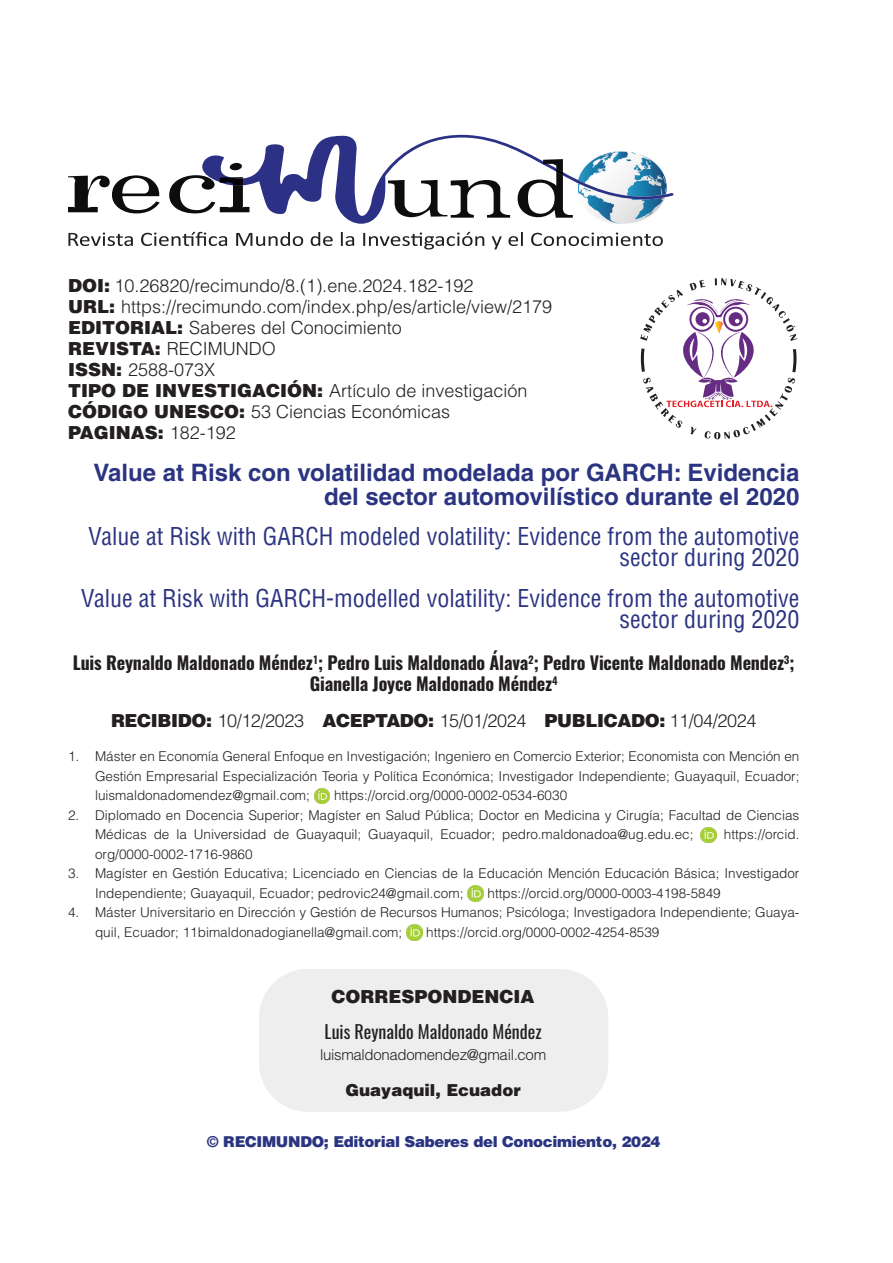
<style>
.page{position:relative;width:893px;height:1263px;background:#fff}
.page>*{position:absolute;margin:0;border:0;box-sizing:border-box;transform-origin:0 0}
.t1{font:condensed 24px/21px "Helvetica LT Std";color:#2b3481;text-align:right}
.t2{font:700 24px/24px "Helvetica LT Std";color:#2b3481;text-align:right}
.t3{font:300 18px "Helvetica LT Std";color:#231f20}
.t4{font:700 18px/21px "Oswald";letter-spacing:-.01em;color:#231f20;text-align:center}
.t5{font:300 18px "Helvetica LT Std";letter-spacing:-.02em;color:#231f20}
.t6{font:900 18px "Helvetica LT Std";color:#231f20}
.t7{font:18px "Oswald";color:#231f20}
.t8{font:900 16.5px "Helvetica LT Std";color:#231f20}
.t9{font:900 15px "Helvetica LT Std";letter-spacing:-.02em;color:#2b3481}
.t10{font:300 15px "Helvetica LT Std";letter-spacing:-.02em;color:#231f20}
.t11{font:300 13.5px/19.5px "Helvetica LT Std";color:#231f20}
.s1{font-weight:900}
.s2{font-weight:300}
</style>
<div class="page">
<svg style="left:68px;top:175px;width:92px;height:38px"></svg>
<svg style="left:169px;top:134px;width:505px;height:90px"></svg>
<svg style="left:68px;top:233px;width:65px;height:13px"></svg>
<svg style="left:141px;top:232px;width:86px;height:14px"></svg>
<svg style="left:236px;top:232px;width:67px;height:14px"></svg>
<svg style="left:311px;top:232px;width:22px;height:14px"></svg>
<svg style="left:341px;top:232px;width:13px;height:14px"></svg>
<svg style="left:363px;top:232px;width:121px;height:17px"></svg>
<svg style="left:492px;top:236px;width:10px;height:13px"></svg>
<svg style="left:508px;top:232px;width:15px;height:14px"></svg>
<svg style="left:531px;top:233px;width:132px;height:13px"></svg>
<img style="left:314px;top:788px;width:16px;height:16px">
<img style="left:701px;top:827px;width:15px;height:16px">
<img style="left:468px;top:886px;width:15px;height:15px">
<img style="left:406px;top:925px;width:16px;height:15px">
<div style="left:259px;top:969px;width:349px;height:143px;background:#edeeed;border-radius:49px"></div>
<svg style="left:640px;top:278px;width:157px;height:161px"></svg>
<p class="t3" style="left:68px;top:274px;width:407px"><span class="s1">DOI:</span> 10.26820/recimundo/8.(1).ene.2024.182-192</p>
<p class="t3" style="left:68px;top:295px;width:486px"><span class="s1">URL:</span> https://recimundo.com/index.php/es/article/view/2179</p>
<p class="t3" style="left:68px;top:316px;width:335px"><span class="s1">EDITORIAL:</span> Saberes del Conocimiento</p>
<p class="t3" style="left:68px;top:337px;width:209px"><span class="s1">REVISTA:</span> RECIMUNDO</p>
<p class="t3" style="left:68px;top:358px;width:149px"><span class="s1">ISSN:</span> 2588-073X</p>
<p class="t3" style="left:68px;top:379px;width:461px"><span class="s1">TIPO DE INVESTIGACIÓN:</span> Artículo de investigación</p>
<p class="t3" style="left:68px;top:400px;width:384px"><span class="s1">CÓDIGO UNESCO:</span> 53 Ciencias Económicas</p>
<p class="t6" style="left:68px;top:420px;width:169px">PAGINAS: <span class="s2">182-192</span></p>
<p class="t2" style="left:93px;top:460px;width:707px">Value at Risk con volatilidad modelada por GARCH: Evidencia del sector automovilístico durante el 2020</p>
<p class="t1" style="left:89px;top:526px;width:712px">Value at Risk with GARCH modeled volatility: Evidence from the automotive sector during 2020</p>
<p class="t1" style="left:81px;top:587px;width:720px">Value at Risk with GARCH-modelled volatility: Evidence from the automotive sector during 2020</p>
<p class="t4" style="left:73px;top:653px;width:723px">Luis Reynaldo Maldonado Méndez<sup>1</sup>; Pedro Luis Maldonado Álava<sup>2</sup>; Pedro Vicente Maldonado Mendez<sup>3</sup>;<br>Gianella Joyce Maldonado Méndez<sup>4</sup></p>
<p class="t5" style="left:111px;top:709px;width:647px"><span class="s1">RECIBIDO:</span> 10/12/2023 <span class="s1">ACEPTADO:</span> 15/01/2024 <span class="s1">PUBLICADO:</span> 11/04/2024</p>
<p class="t11" style="left:95px;top:746px;width:706px;text-align:justify;text-indent:-27px">1. Máster en Economía General Enfoque en Investigación; Ingeniero en Comercio Exterior; Economista con Mención en Gestión Empresarial Especialización Teoria y Política Económica; Investigador Independiente; Guayaquil, Ecuador; luismaldonadomendez@gmail.com;</p>
<p class="t11" style="left:334px;top:785px;width:235px">https://orcid.org/0000-0002-0534-6030</p>
<p class="t11" style="left:95px;top:805px;width:706px;text-indent:-27px">2. Diplomado en Docencia Superior; Magíster en Salud Pública; Doctor en Medicina y Cirugía; Facultad de Ciencias<br>Médicas de la Universidad de Guayaquil; Guayaquil, Ecuador; pedro.maldonadoa@ug.edu.ec;</p>
<p class="t11" style="left:724px;top:824px;width:77px">https://orcid.</p>
<p class="t11" style="left:95px;top:844px;width:159px">org/0000-0002-1716-9860</p>
<p class="t11" style="left:95px;top:863px;width:706px;text-indent:-27px">3. Magíster en Gestión Educativa; Licenciado en Ciencias de la Educación Mención Educación Básica; Investigador<br>Independiente; Guayaquil, Ecuador; pedrovic24@gmail.com;</p>
<p class="t11" style="left:488px;top:883px;width:235px">https://orcid.org/0000-0003-4198-5849</p>
<p class="t11" style="left:95px;top:902px;width:706px;text-indent:-27px">4. Máster Universitario en Dirección y Gestión de Recursos Humanos; Psicóloga; Investigadora Independiente; Guaya&shy;quil, Ecuador; 11bimaldonadogianella@gmail.com;</p>
<p class="t11" style="left:426px;top:922px;width:235px">https://orcid.org/0000-0002-4254-8539</p>
<p class="t6" style="left:332px;top:985px;width:204px">CORRESPONDENCIA</p>
<p class="t7" style="left:325px;top:1016px;width:219px">Luis Reynaldo Maldonado Méndez</p>
<p class="t10" style="left:320px;top:1046px;width:228px">luismaldonadomendez@gmail.com</p>
<p class="t8" style="left:346px;top:1079px;width:177px">Guayaquil, Ecuador</p>
<p class="t9" style="left:207px;top:1131px;width:455px">© RECIMUNDO; Editorial Saberes del Conocimiento, 2024</p>
</div>
